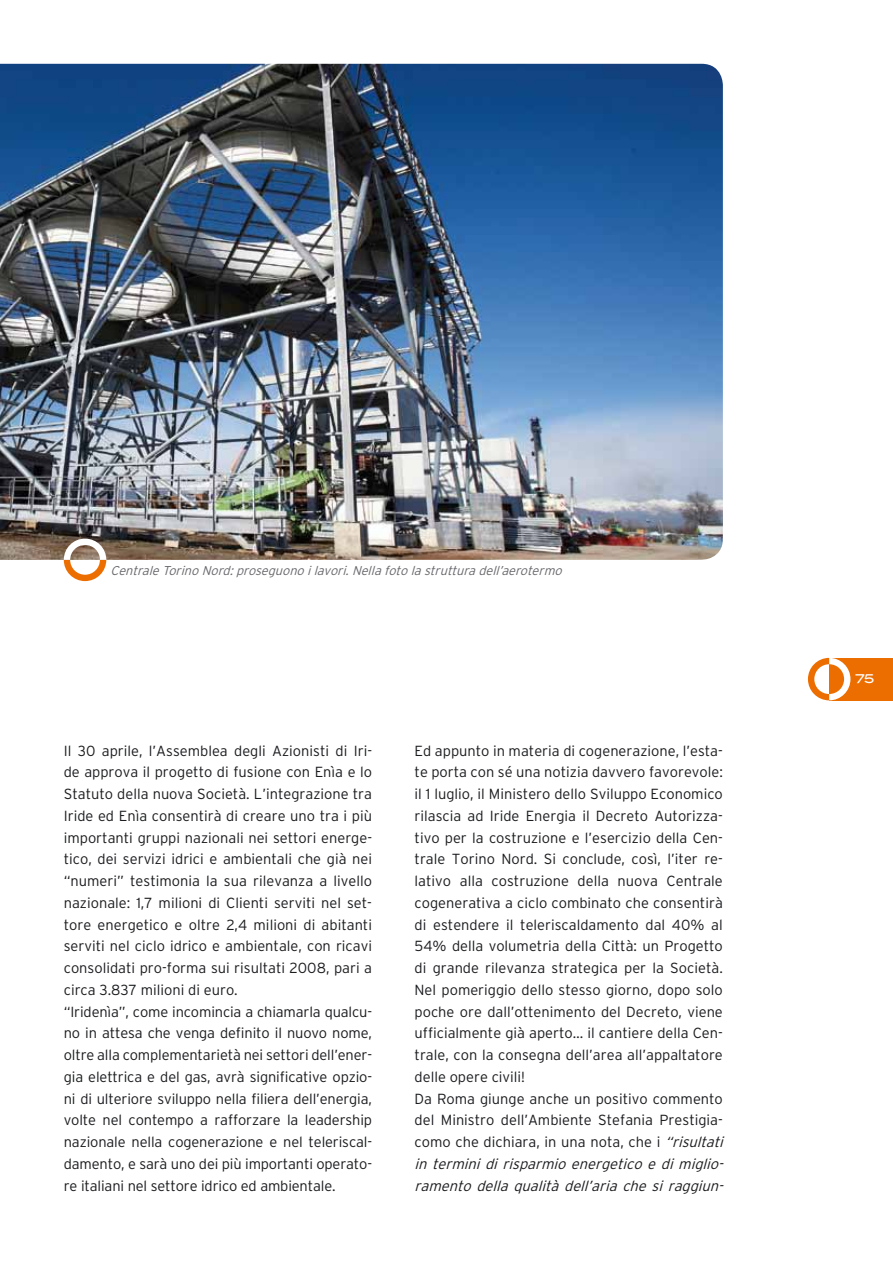
<style>
.page{position:relative;width:893px;height:1263px;background:#fff}
.page>*{position:absolute;margin:0;border:0;box-sizing:border-box;transform-origin:0 0}
.t1{font:300 14.7px/21.8px "Interstate";color:#1b1c1f}
.t2{font:italic 300 12.75px "Interstate";color:#68676c}
.t3{font:12px "Blair Md ITCTT Medium";color:#fff}
.s1{font-style:italic}
</style>
<div class="page">
<div style="left:829px;top:658px;width:64px;height:42px;background:#ed6e00"></div>
<svg style="left:808px;top:658px;width:42px;height:42px"></svg>
<img style="left:0;top:64px;width:723px;height:496px">
<svg style="left:64px;top:539px;width:42px;height:42px"></svg>
<p class="t2" style="left:111px;top:563px;width:456px">CentraleTorino Nord:proseguono ilavori.Nellafoto lastrutturadell’aerotermo</p>
<p class="t1" style="left:64px;top:739px;width:310px">Il 30 aprile, l’Assemblea degli Azionisti di Iri&shy;de approva il progetto di fusione con Enìa e lo Statuto della nuova Società. L’integrazione tra Iride ed Enìa consentirà di creare uno tra i più importanti gruppi nazionali nei settori energe&shy;tico, dei servizi idrici e ambientali che già nei “numeri” testimonia la sua rilevanza a livello nazionale: 1,7 milioni di Clienti serviti nel set&shy;tore energetico e oltre 2,4 milioni di abitanti serviti nel ciclo idrico e ambientale, con ricavi consolidati pro-forma sui risultati 2008, pari a circa 3.837 milioni di euro.<br>“Iridenìa”, come incomincia a chiamarla qualcu&shy;no in attesa che venga definito il nuovo nome, oltre alla complementarietà nei settori dell’ener&shy;gia elettrica e del gas, avrà significative opzio&shy;ni di ulteriore sviluppo nella filiera dell’energia, volte nel contempo a rafforzare la leadership nazionale nella cogenerazione e nel teleriscal&shy;damento, e sarà uno dei più importanti operato&shy;re italiani nel settore idrico ed ambientale.</p>
<p class="t1" style="left:415px;top:739px;width:314px">Ed appunto in materia di cogenerazione, l’esta&shy;te porta con sé una notizia davvero favorevole: il 1 luglio, il Ministero dello Sviluppo Economico rilascia ad Iride Energia il Decreto Autorizza&shy;tivo per la costruzione e l’esercizio della Cen&shy;trale Torino Nord. Si conclude, così, l’iter re&shy;lativo alla costruzione della nuova Centrale cogenerativa a ciclo combinato che consentirà di estendere il teleriscaldamento dal 40% al 54% della volumetria della Città: un Progetto di grande rilevanza strategica per la Società.<br>Nel pomeriggio dello stesso giorno, dopo solo poche ore dall’ottenimento del Decreto, viene ufficialmente già aperto… il cantiere della Cen&shy;trale, con la consegna dell’area all’appaltatore delle opere civili!<br>Da Roma giunge anche un positivo commento del M inistro dell’Ambiente Stefania Prestigia&shy;como che dichiara, in una nota, che i <span class="s1">“risultati in termini di risparmio energetico e di miglio&shy;ramento della qualità dell’aria che si raggiun-</span></p>
<p class="t3" style="left:855px;top:669px;width:21px">75</p>
</div>
